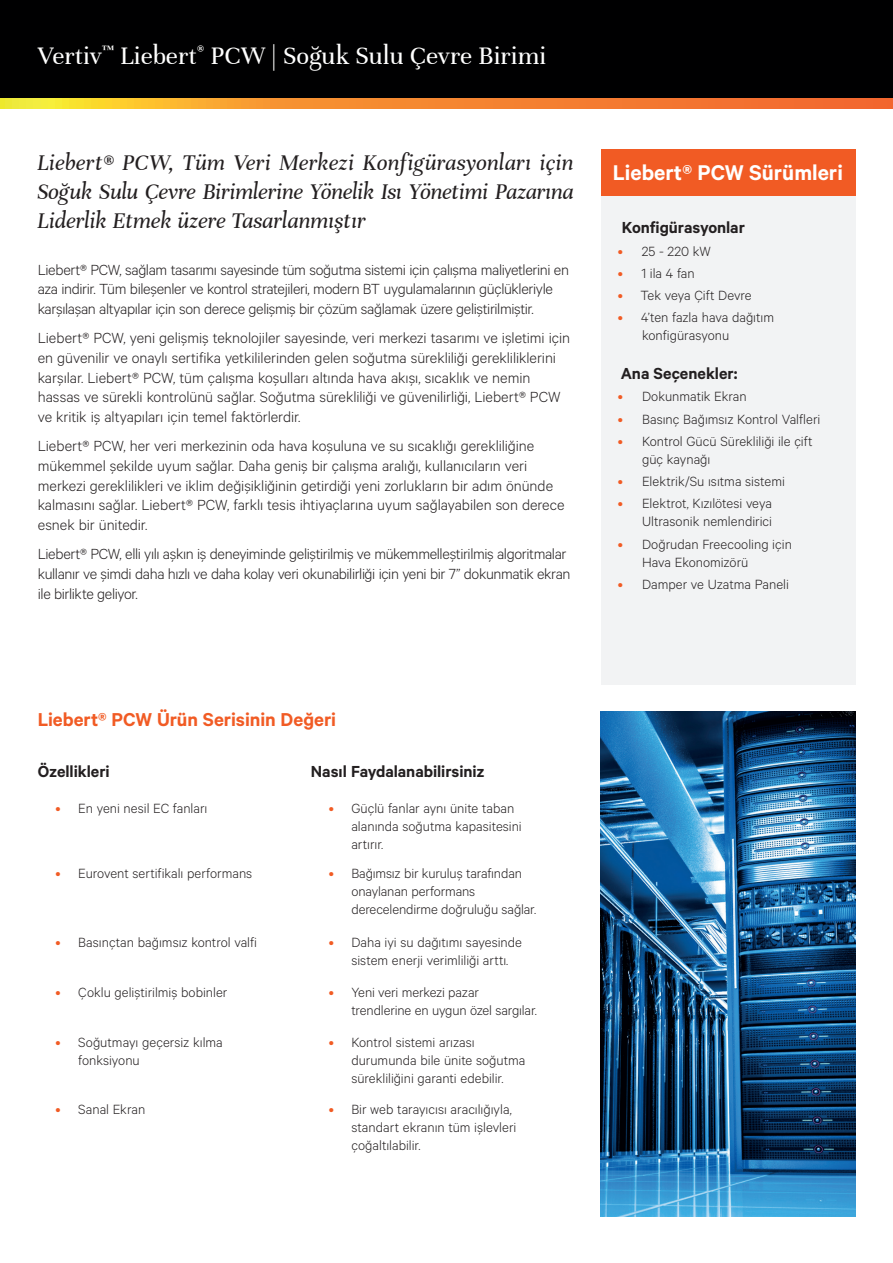
<style>
.page{position:relative;width:893px;height:1263px;background:#fff}
.page>*{position:absolute;margin:0;border:0;box-sizing:border-box;transform-origin:0 0}
.t1{font:27px "Unna";color:#fff}
.t2{font:italic 24px/28.8px "Unna";letter-spacing:-.01em;color:#231f20;text-align:justify}
.t3{font:600 24px "Calibre";color:#fff}
.t4{font:600 21px "Calibre";color:#f15b24}
.t5{font:600 18px "Calibre";letter-spacing:-.005em;color:#231f20}
.t6{font:300 16.5px/19.8px "Calibre";letter-spacing:-.01em;color:#231f20}
.t7{font:300 15px/18px "Calibre";color:#231f20}
.s1{font-weight:400;color:#f15b24}
</style>
<div class="page">
<div style="left:0;top:0;width:893px;height:108px;background:#000001"></div>
<svg style="left:0;top:98px;width:893px;height:11px;background:#f59230"></svg>
<img style="left:601px;top:712px;width:254px;height:504px">
<div style="left:601px;top:196px;width:254px;height:489px;background:#f2f3f4"></div>
<div style="left:601px;top:149px;width:254px;height:47px;background:#f15b24"></div>
<h1 class="t1" style="left:38px;top:40px;width:510px">Vertiv<sup>™</sup> Liebert<sup>®</sup> PCW | Soğuk Sulu Çevre Birimi</h1>
<h2 class="t2" style="left:37px;top:149px;width:538px">Liebert® PCW, Tüm Veri Merkezi Konfigürasyonları için Soğuk Sulu Çevre Birimlerine Yönelik Isı Yönetimi Pazarına Liderlik Etmek üzere Tasarlanmıştır</h2>
<p class="t6" style="left:38px;top:259px;width:533px">Liebert® PCW, sağlam tasarımı sayesinde tüm soğutma sistemi için çalışma maliyetlerini en aza indirir. Tüm bileşenler ve kontrol stratejileri, modern BT uygulamalarının güçlükleriyle karşılaşan altyapılar için son derece gelişmiş bir çözüm sağlamak üzere geliştirilmiştir.</p>
<p class="t6" style="left:38px;top:327px;width:534px">Liebert® PCW, yeni gelişmiş teknolojiler sayesinde, veri merkezi tasarımı ve işletimi için en güvenilir ve onaylı sertifika yetkililerinden gelen soğutma sürekliliği gerekliliklerini karşılar. Liebert® PCW, tüm çalışma koşulları altında hava akışı, sıcaklık ve nemin hassas ve sürekli kontrolünü sağlar. Soğutma sürekliliği ve güvenilirliği, Liebert® PCW ve kritik iş altyapıları için temel faktörlerdir.</p>
<p class="t6" style="left:38px;top:435px;width:528px">Liebert® PCW, her veri merkezinin oda hava koşuluna ve su sıcaklığı gerekliliğine mükemmel şekilde uyum sağlar. Daha geniş bir çalışma aralığı, kullanıcıların veri merkezi gereklilikleri ve iklim değişikliğinin getirdiği yeni zorlukların bir adım önünde kalmasını sağlar. Liebert® PCW, farklı tesis ihtiyaçlarına uyum sağlayabilen son derece esnek bir ünitedir.</p>
<p class="t6" style="left:38px;top:543px;width:534px">Liebert® PCW, elli yılı aşkın iş deneyiminde geliştirilmiş ve mükemmelleştirilmiş algoritmalar kullanır ve şimdi daha hızlı ve daha kolay veri okunabilirliği için yeni bir 7” dokunmatik ekran ile birlikte geliyor.</p>
<h2 class="t3" style="left:613px;top:158px;width:232px">Liebert® PCW Sürümleri</h2>
<p class="t5" style="left:622px;top:217px;width:125px">Konfigürasyonlar</p>
<p class="t7" style="left:618px;top:241px;width:94px"><span class="s1">•</span> 25 - 220 kW</p>
<p class="t7" style="left:618px;top:264px;width:78px"><span class="s1">•</span> 1 ila 4 fan</p>
<p class="t7" style="left:618px;top:286px;width:135px"><span class="s1">•</span> Tek veya Çift Devre</p>
<p class="t7" style="left:642px;top:308px;width:133px;text-indent:-24px"><span class="s1">•</span> 4’ten fazla hava dağıtım konfigürasyonu</p>
<p class="t5" style="left:621px;top:363px;width:118px">Ana Seçenekler:</p>
<p class="t7" style="left:618px;top:387px;width:130px"><span class="s1">•</span> Dokunmatik Ekran</p>
<p class="t7" style="left:618px;top:409px;width:204px"><span class="s1">•</span> Basınç Bağımsız Kontrol Valfleri</p>
<p class="t7" style="left:642px;top:431px;width:172px;text-indent:-24px"><span class="s1">•</span> Kontrol Gücü Sürekliliği ile çift güç kaynağı</p>
<p class="t7" style="left:618px;top:472px;width:169px"><span class="s1">•</span> Elektrik/Su ısıtma sistemi</p>
<p class="t7" style="left:618px;top:494px;width:156px;text-align:right"><span class="s1">•</span> Elektrot, Kızılötesi veya<br>Ultrasonik nemlendirici</p>
<p class="t7" style="left:642px;top:534px;width:151px;text-indent:-24px"><span class="s1">•</span> Doğrudan Freecooling için<br>Hava Ekonomizörü</p>
<p class="t7" style="left:618px;top:574px;width:173px"><span class="s1">•</span> Damper ve Uzatma Paneli</p>
<p class="t4" style="left:38px;top:706px;width:300px">Liebert® PCW Ürün Serisinin Değeri</p>
<p class="t5" style="left:38px;top:761px;width:73px">Özellikleri</p>
<p class="t7" style="left:56px;top:798px;width:153px"><span class="s1">•</span> En yeni nesil EC fanları</p>
<p class="t7" style="left:56px;top:863px;width:198px"><span class="s1">•</span> Eurovent sertifikalı performans</p>
<p class="t7" style="left:56px;top:932px;width:203px"><span class="s1">•</span> Basınçtan bağımsız kontrol valfi</p>
<p class="t7" style="left:56px;top:982px;width:173px"><span class="s1">•</span> Çoklu geliştirilmiş bobinler</p>
<p class="t7" style="left:78px;top:1032px;width:146px;text-indent:-23px"><span class="s1">•</span> Soğutmayı geçersiz kılma fonksiyonu</p>
<p class="t7" style="left:56px;top:1099px;width:91px"><span class="s1">•</span> Sanal Ekran</p>
<p class="t5" style="left:311px;top:761px;width:175px">Nasıl Faydalanabilirsiniz</p>
<p class="t7" style="left:351px;top:798px;width:172px;text-indent:-23px"><span class="s1">•</span> Güçlü fanlar aynı ünite taban alanında soğutma kapasitesini artırır.</p>
<p class="t7" style="left:351px;top:863px;width:186px;text-indent:-23px"><span class="s1">•</span> Bağımsız bir kuruluş tarafından onaylanan performans derecelendirme doğruluğu sağlar.</p>
<p class="t7" style="left:351px;top:932px;width:172px;text-indent:-23px"><span class="s1">•</span> Daha iyi su dağıtımı sayesinde sistem enerji verimliliği arttı.</p>
<p class="t7" style="left:351px;top:982px;width:187px;text-indent:-23px"><span class="s1">•</span> Yeni veri merkezi pazar trendlerine en uygun özel sargılar.</p>
<p class="t7" style="left:351px;top:1032px;width:176px;text-indent:-23px"><span class="s1">•</span> Kontrol sistemi arızası durumunda bile ünite soğutma sürekliliğini garanti edebilir.</p>
<p class="t7" style="left:351px;top:1099px;width:167px;text-indent:-23px"><span class="s1">•</span> Bir web tarayıcısı aracılığıyla, standart ekranın tüm işlevleri çoğaltılabilir.</p>
</div>
